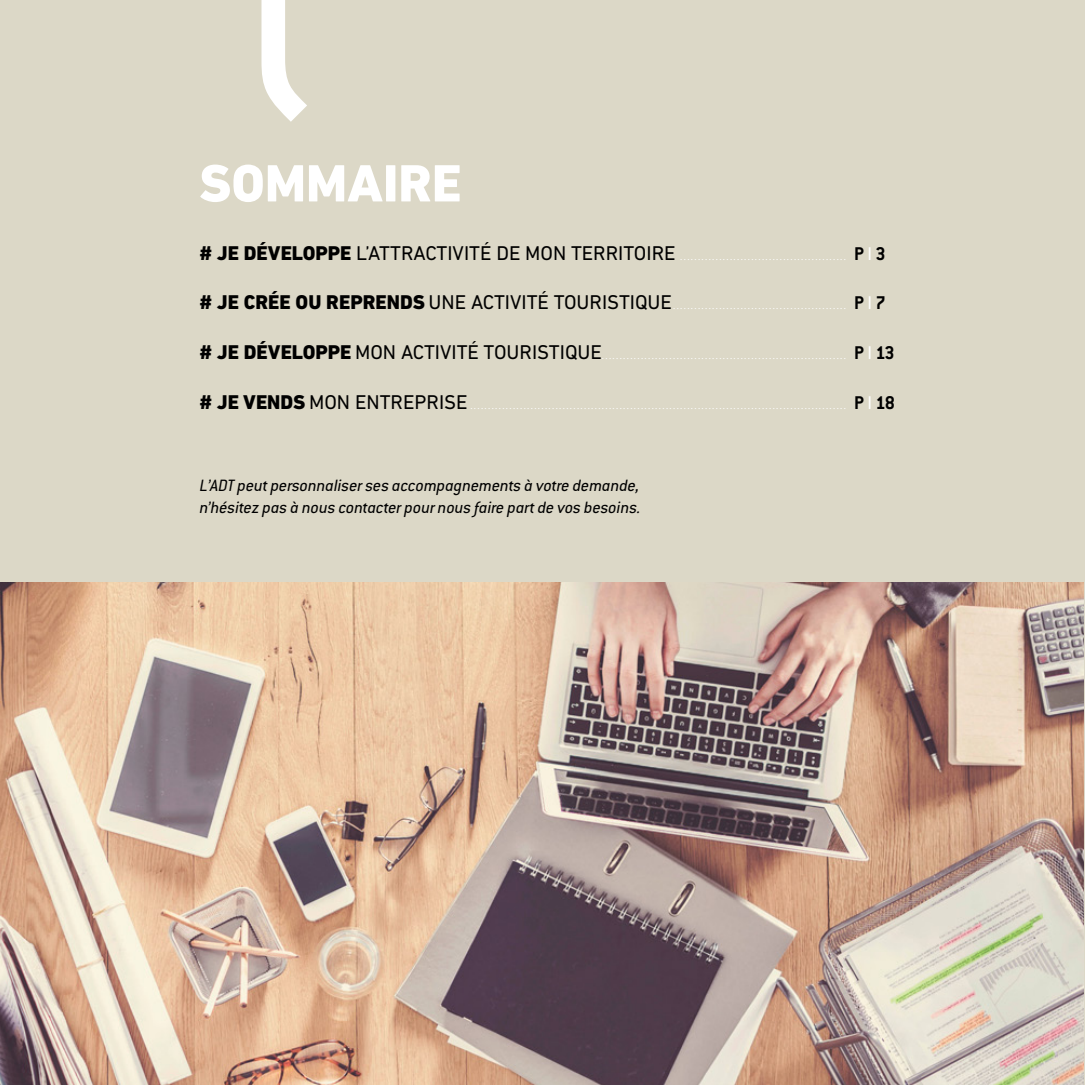
<style>
.page{position:relative;width:1085px;height:1085px;background:#fff}
.page>*{position:absolute;margin:0;border:0;box-sizing:border-box;transform-origin:0 0}
.t1{font:800 53.32px "DIN Next LT Pro";color:#fff}
.t2{font:italic 18px/21.6px "Conduit ITC";color:#000}
.t3{font:11.25px "Conduit ITC";color:#fff}
.s1{font-family:"DIN Next LT Pro";font-weight:800;font-size:20.25px;color:#000}
.s2{font-family:"DIN Next LT Pro";font-size:20.25px;color:#000}
.s3{font-weight:700;font-size:20.25px;color:#000}
.s4{font-size:20.25px}
</style>
<div class="page">
<div style="left:0;top:0;width:1084px;height:1084px;background:#dcd8c7"></div>
<svg style="left:261px;top:0;width:46px;height:122px"></svg>
<img style="left:0;top:583px;width:1083px;height:501px">
<h1 class="t1" style="left:199px;top:152px;width:264px">SOMMAIRE</h1>
<p class="t3" style="left:200px;top:249px;width:687px"><span class="s1"># JE DÉVELOPPE</span> <span class="s2">L’ATTRACTIVITÉ DE MON TERRITOIRE</span> ............................................... <span class="s3">P</span><span class="s4">I</span><span class="s3">3</span></p>
<p class="t3" style="left:200px;top:299px;width:687px"><span class="s1"># JE CRÉE OU REPRENDS</span><span class="s2">UNE ACTIVITÉ TOURISTIQUE</span>................................................. <span class="s3">P</span><span class="s4">I</span><span class="s3">7</span></p>
<p class="t3" style="left:200px;top:349px;width:696px"><span class="s1"># JE DÉVELOPPE</span><span class="s2">MON ACTIVITÉ TOURISTIQUE</span>..................................................................... <span class="s3">P</span> <span class="s4">I</span><span class="s3">13</span></p>
<p class="t3" style="left:200px;top:398px;width:696px"><span class="s1"># JE VENDS</span><span class="s2">MON ENTREPRISE</span>.......................................................................................................... <span class="s3">P</span><span class="s4">I</span><span class="s3">18</span></p>
<h2 class="t2" style="left:200px;top:474px;width:442px">L’ADT peut personnaliser ses accompagnements à votre demande, n’hésitez pas à nous contacter pour nous faire part de vos besoins.</h2>
</div>
